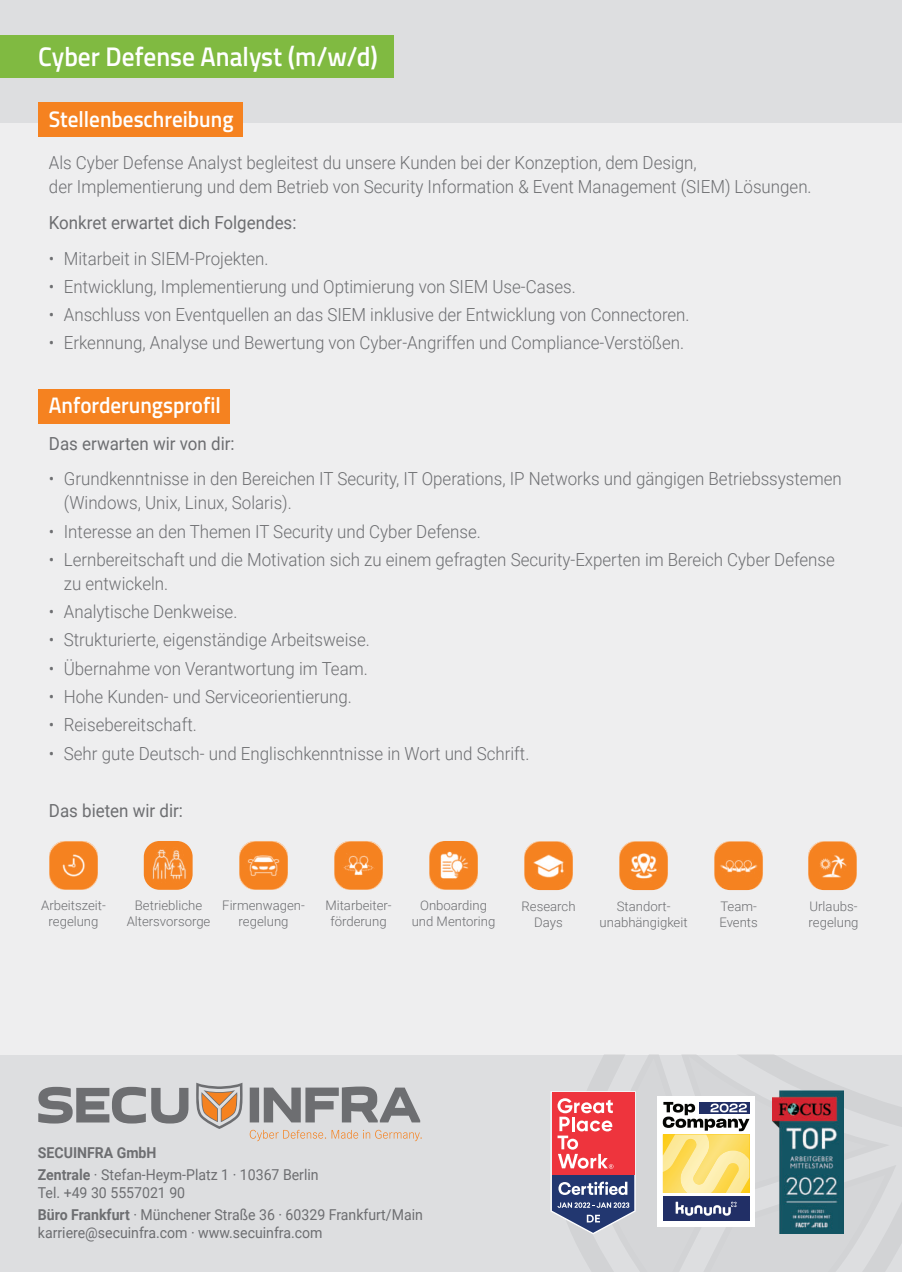
<style>
.page{position:relative;width:902px;height:1272px;background:#fff}
.page>*{position:absolute;margin:0;border:0;box-sizing:border-box;transform-origin:0 0}
.t1{font:600 27px "Titillium";color:#fff;scale:.94 1}
.t2{font:600 22.5px "Titillium";color:#fff;scale:.94 1}
.t3{font:300 18px/24px "Roboto";color:#6d6e71;scale:.94 1}
.t4{font:18px "Roboto";color:#6d6e71;scale:.94 1}
.t5{font:15px/22.2px "Roboto";color:#6d6e71;scale:.94 1}
.t6{font:300 13.2px/15.8px "Roboto";color:#6d6e71;text-align:center}
.s1{font-weight:700}
</style>
<div class="page">
<div style="left:0;top:0;width:901px;height:1054px;background:#eeeeef"></div>
<div style="left:0;top:0;width:901px;height:122px;background:#dddee0"></div>
<div style="left:0;top:35px;width:393px;height:42px;background:#80ba41"></div>
<div style="left:38px;top:389px;width:192px;height:35px;background:#f58220"></div>
<div style="left:38px;top:102px;width:204px;height:34px;background:#f58220"></div>
<div style="left:0;top:1054px;width:901px;height:217px;background:#dddee0"></div>
<svg style="left:38px;top:1086px;width:150px;height:37px"></svg>
<svg style="left:250px;top:1086px;width:170px;height:36px"></svg>
<svg style="left:196px;top:1082px;width:47px;height:46px"></svg>
<svg style="left:250px;top:1129px;width:172px;height:12px"></svg>
<svg style="left:550px;top:1054px;width:346px;height:217px"></svg>
<img style="left:772px;top:1090px;width:71px;height:143px">
<img style="left:714px;top:841px;width:49px;height:49px">
<img style="left:334px;top:841px;width:49px;height:48px">
<img style="left:239px;top:841px;width:49px;height:48px">
<img style="left:808px;top:841px;width:48px;height:49px">
<img style="left:429px;top:841px;width:49px;height:48px">
<img style="left:524px;top:841px;width:49px;height:49px">
<img style="left:619px;top:841px;width:49px;height:49px">
<img style="left:49px;top:841px;width:49px;height:48px">
<div style="left:144px;top:841px;width:49px;height:48px;background:#f58220;border-radius:16px"></div>
<img style="left:152px;top:849px;width:34px;height:31px">
<h1 class="t1" style="left:38px;top:45px;width:363px">Cyber Defense Analyst (m/w/d)</h1>
<p class="t2" style="left:49px;top:111px;width:198px">Stellenbeschreibung</p>
<p class="t3" style="left:49px;top:151px;width:812px">Als Cyber Defense Analyst begleitest du unsere Kunden bei der Konzeption, dem Design,<br>der Implementierung und dem Betrieb von Security Information &amp; Event Management (SIEM) Lösungen.</p>
<p class="t4" style="left:49px;top:216px;width:265px">Konkret erwartet dich Folgendes:</p>
<p class="t3" style="left:49px;top:247px;width:235px">• Mitarbeit in SIEM-Projekten.</p>
<p class="t3" style="left:49px;top:276px;width:562px">• Entwicklung, Implementierung und Optimierung von SIEM Use-Cases.</p>
<p class="t3" style="left:49px;top:304px;width:683px">• Anschluss von Eventquellen an das SIEM inklusive der Entwicklung von Connectoren.</p>
<p class="t3" style="left:49px;top:332px;width:677px">• Erkennung, Analyse und Bewertung von Cyber-Angriffen und Compliance-Verstößen.</p>
<p class="t2" style="left:49px;top:396px;width:184px">Anforderungsprofil</p>
<p class="t4" style="left:49px;top:436px;width:199px">Das erwarten wir von dir:</p>
<p class="t3" style="left:64px;top:468px;width:829px;text-indent:-15px">• Grundkenntnisse in den Bereichen IT Security, IT Operations, IP Networks und gängigen Betriebssystemen (Windows, Unix, Linux, Solaris).</p>
<p class="t3" style="left:49px;top:520px;width:461px">• Interesse an den Themen IT Security und Cyber Defense.</p>
<p class="t3" style="left:64px;top:549px;width:821px;text-indent:-15px">• Lernbereitschaft und die Motivation sich zu einem gefragten Security-Experten im Bereich Cyber Defense zu entwickeln.</p>
<p class="t3" style="left:49px;top:601px;width:202px">• Analytische Denkweise.</p>
<p class="t3" style="left:49px;top:629px;width:343px">• Strukturierte, eigenständige Arbeitsweise.</p>
<p class="t3" style="left:49px;top:657px;width:341px">• Übernahme von Verantwortung im Team.</p>
<p class="t3" style="left:49px;top:684px;width:324px">• Hohe Kunden- und Serviceorientierung.</p>
<p class="t3" style="left:49px;top:714px;width:159px">• Reisebereitschaft.</p>
<p class="t3" style="left:49px;top:742px;width:512px">• Sehr gute Deutsch- und Englischkenntnisse in Wort und Schrift.</p>
<p class="t4" style="left:49px;top:803px;width:144px">Das bieten wir dir:</p>
<p class="t6" style="left:41px;top:898px;width:66px">Arbeitszeit&shy;regelung</p>
<p class="t6" style="left:127px;top:898px;width:85px">Betriebliche<br>Altersvorsorge</p>
<p class="t6" style="left:325px;top:898px;width:68px">Mitarbeiter&shy;förderung</p>
<p class="t6" style="left:411px;top:898px;width:85px">Onboarding und Mentoring</p>
<p class="t6" style="left:521px;top:899px;width:55px">Research<br>Days</p>
<p class="t6" style="left:599px;top:899px;width:89px">Standort&shy;unabhängigkeit</p>
<p class="t6" style="left:222px;top:898px;width:84px">Firmenwagen&shy;regelung</p>
<p class="t6" style="left:808px;top:899px;width:51px;text-align:left">Urlaubs&shy;regelung</p>
<p class="t6" style="left:719px;top:899px;width:40px;text-align:left">Team-<br>Events</p>
<p class="t5" style="left:38px;top:1142px;width:300px"><span class="s1">SECUINFRA GmbH<br>Zentrale</span> · Stefan-Heym-Platz 1 · 10367 Berlin</p>
<p class="t5" style="left:38px;top:1182px;width:411px">Tel. +49 30 5557021 90<br><span class="s1">Büro Frankfurt</span> · Münchener Straße 36 · 60329 Frankfurt/Main</p>
<p class="t5" style="left:38px;top:1223px;width:304px">karriere@secuinfra.com · www.secuinfra.com</p>
</div>
